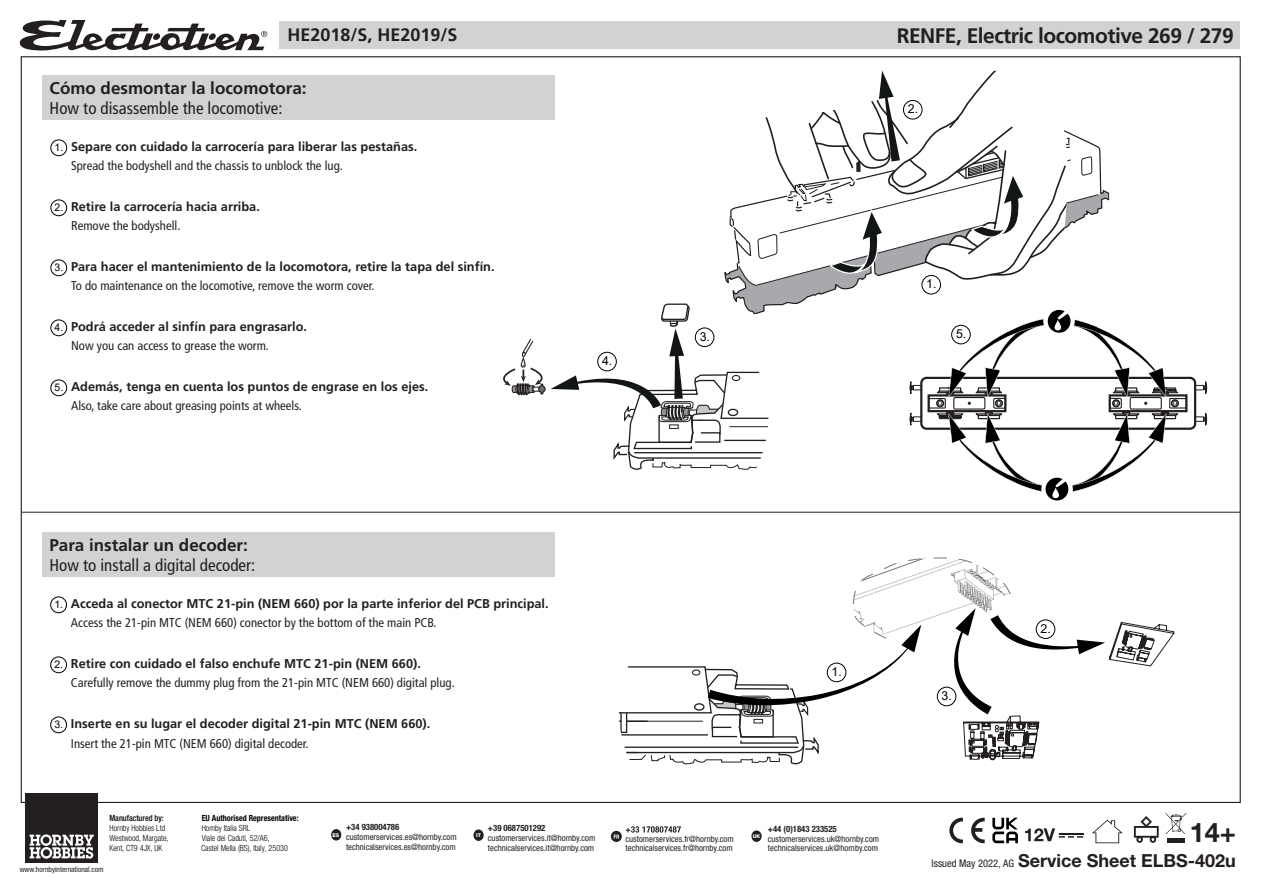
<style>
.page{position:relative;width:1263px;height:893px;background:#fff}
.page>*{position:absolute;margin:0;border:0;box-sizing:border-box;transform-origin:0 0}
.t1{font:700 27px "Helvetica Neue LT Std";color:#231f20}
.t2{font:700 21px "Frutiger LT Std";letter-spacing:-.025em;color:#231f20}
.t3{font:700 18px "Helvetica Neue LT Std";color:#231f20}
.t4{font:700 18px "Frutiger LT Std";color:#231f20}
.t5{font:condensed 16.95px "Frutiger LT Std";color:#231f20}
.t6{font:700 16.95px "Frutiger LT Std";color:#231f20}
.t7{font:700 12.75px/19.5px "Frutiger LT Std";color:#231f20}
.t8{font:condensed 12.75px "Frutiger LT Std";color:#231f20}
.t9{font:12.3px "Arial";color:#000202}
.t10{font:10.5px "Arial";color:#000202}
.t11{font:condensed 8.7px/9.9px "Helvetica Neue LT Std";color:#231f20}
.t12{font:700 condensed 8.7px "Helvetica Neue LT Std";color:#231f20}
.t13{font:300 condensed 8.55px/10.2px "Helvetica Neue LT Std";color:#000001;scale:.95 1}
.t14{font:700 condensed 8.55px "Helvetica Neue LT Std";color:#000001;scale:.95 1}
.t15{font:500 condensed 8.55px "Helvetica Neue LT Std";color:#000001;scale:.95 1}
.t16{font:condensed 7.5px "Helvetica Neue LT Std";color:#231f20}
.t17{font:800 5.1px "Helvetica Neue LT Std";color:#fff}
.s1{font-family:"Arial";font-weight:400;font-size:10.5px;color:#000202}
.s2{font-weight:400;font-stretch:condensed}
.s3{font-weight:400;font-stretch:condensed;font-size:10.5px}
</style>
<div class="page">
<svg style="left:497px;top:71px;width:710px;height:430px"></svg>
<div style="left:921px;top:275px;width:20px;height:19px;border:1px solid #000202;border-radius:50%"></div>
<div style="left:903px;top:100px;width:19px;height:19px;border:1px solid #000202;border-radius:50%"></div>
<div style="left:42px;top:75px;width:512px;height:44px;background:#d1d2d4"></div>
<div style="left:50px;top:140px;width:17px;height:16px;border:1px solid #000202;border-radius:50%"></div>
<div style="left:50px;top:200px;width:17px;height:16px;border:1px solid #000202;border-radius:50%"></div>
<div style="left:50px;top:260px;width:17px;height:16px;border:1px solid #000202;border-radius:50%"></div>
<div style="left:50px;top:320px;width:17px;height:16px;border:1px solid #000202;border-radius:50%"></div>
<div style="left:50px;top:380px;width:17px;height:16px;border:1px solid #000202;border-radius:50%"></div>
<svg style="left:619px;top:557px;width:555px;height:208px"></svg>
<div style="left:1036px;top:619px;width:19px;height:20px;border:1px solid #000202;border-radius:50%"></div>
<div style="left:937px;top:687px;width:19px;height:19px;border:1px solid #000202;border-radius:50%"></div>
<div style="left:42px;top:532px;width:512px;height:44px;background:#d1d2d4"></div>
<div style="left:50px;top:656px;width:17px;height:17px;border:1px solid #000202;border-radius:50%"></div>
<div style="left:50px;top:716px;width:17px;height:17px;border:1px solid #000202;border-radius:50%"></div>
<div style="left:50px;top:596px;width:17px;height:17px;border:1px solid #000202;border-radius:50%"></div>
<div style="left:827px;top:663px;width:19px;height:19px;border:1px solid #000202;border-radius:50%"></div>
<div style="left:26px;top:793px;width:72px;height:69px;background:#231f20"></div>
<svg style="left:30px;top:834px;width:64px;height:25px"></svg>
<div style="left:331px;top:829px;width:10px;height:11px;background:#231f20;border-radius:50%"></div>
<div style="left:473px;top:829px;width:11px;height:12px;background:#231f20;border-radius:50%"></div>
<div style="left:751px;top:830px;width:11px;height:12px;background:#231f20;border-radius:50%"></div>
<svg style="left:626px;top:826px;width:55px;height:7px"></svg>
<svg style="left:611px;top:831px;width:11px;height:11px"></svg>
<svg style="left:614px;top:835px;width:5px;height:4px"></svg>
<svg style="left:949px;top:818px;width:14px;height:25px"></svg>
<svg style="left:971px;top:818px;width:14px;height:25px"></svg>
<svg style="left:1025px;top:828px;width:58px;height:13px"></svg>
<svg style="left:1165px;top:813px;width:21px;height:21px"></svg>
<div style="left:1167px;top:838px;width:17px;height:5px;background:#231f20"></div>
<svg style="left:1134px;top:816px;width:25px;height:27px"></svg>
<svg style="left:1092px;top:820px;width:31px;height:23px"></svg>
<svg style="left:992px;top:818px;width:26px;height:25px"></svg>
<div style="left:279px;top:21px;width:961px;height:28px;background:#d1d2d4"></div>
<svg style="left:20px;top:20px;width:247px;height:30px"></svg>
<hr style="left:21px;top:512px;width:1219px;height:1px;background:#231f20">
<h3 class="t4" style="left:287px;top:25px;width:172px">HE2018/S, HE2019/S</h3>
<h2 class="t2" style="left:897px;top:23px;width:338px">RENFE, Electric locomotive 269 / 279</h2>
<h3 class="t6" style="left:50px;top:78px;width:259px">Cómo desmontar la locomotora:</h3>
<h3 class="t5" style="left:50px;top:98px;width:234px">How to disassemble the locomotive:</h3>
<p class="t10" style="left:55px;top:140px;width:10px">1.</p>
<p class="t7" style="left:71px;top:137px;width:348px">Separe con cuidado la carrocería para liberar las pestañas.</p>
<p class="t8" style="left:71px;top:159px;width:273px">Spread the bodyshell and the chassis to unblock the lug.</p>
<p class="t10" style="left:55px;top:200px;width:10px">2.</p>
<p class="t7" style="left:71px;top:197px;width:190px">Retire la carrocería hacia arriba.</p>
<p class="t8" style="left:71px;top:219px;width:111px">Remove the bodyshell.</p>
<p class="t7" style="left:71px;top:257px;width:425px;text-indent:-17px"><span class="s1">3.</span> Para hacer el mantenimiento de la locomotora, retire la tapa del sinfín.<br><span class="s2">To do maintenance on the locomotive, remove the worm cover.</span></p>
<p class="t7" style="left:71px;top:317px;width:238px;text-indent:-17px"><span class="s1">4.</span> Podrá acceder al sinfín para engrasarlo.<br><span class="s2">Now you can access to grease the worm.</span></p>
<p class="t7" style="left:71px;top:377px;width:359px;text-indent:-17px"><span class="s1">5.</span> Además, tenga en cuenta los puntos de engrase en los ejes.<br><span class="s2">Also, take care about greasing points at wheels.</span></p>
<h3 class="t6" style="left:49px;top:535px;width:200px">Para instalar un decoder:</h3>
<h3 class="t5" style="left:49px;top:555px;width:207px">How to install a digital decoder:</h3>
<p class="t7" style="left:71px;top:594px;width:479px;text-indent:-17px"><span class="s1">1.</span> Acceda al conector MTC 21-pin (NEM 660) por la parte inferior del PCB principal.<br><span class="s2">Access the 21-pin MTC (NEM 660) conector by the bottom of the main PCB.</span></p>
<p class="t10" style="left:54px;top:657px;width:10px">2.</p>
<p class="t7" style="left:71px;top:654px;width:351px">Retire con cuidado el falso enchufe MTC 21-pin (NEM 660).</p>
<p class="t8" style="left:71px;top:676px;width:385px">Carefully remove the dummy plug from the 21-pin MTC (NEM 660) digital plug.</p>
<p class="t10" style="left:54px;top:717px;width:10px">3.</p>
<p class="t7" style="left:71px;top:714px;width:361px">Inserte en su lugar el decoder digital 21-pin MTC (NEM 660).</p>
<p class="t8" style="left:71px;top:736px;width:239px">Insert the 21-pin MTC (NEM 660) digital decoder.</p>
<p class="t9" style="left:602px;top:352px;width:12px">4.</p>
<p class="t9" style="left:908px;top:101px;width:12px">2.</p>
<p class="t9" style="left:926px;top:276px;width:12px">1.</p>
<p class="t9" style="left:700px;top:328px;width:12px">3.</p>
<p class="t9" style="left:956px;top:325px;width:12px">5.</p>
<p class="t9" style="left:832px;top:663px;width:12px">1.</p>
<p class="t9" style="left:942px;top:687px;width:12px">3.</p>
<p class="t9" style="left:1040px;top:620px;width:12px">2.</p>
<p class="t15" style="left:109px;top:813px;width:59px">Manufactured by:</p>
<p class="t13" style="left:109px;top:823px;width:64px">Hornby Hobbies Ltd<br>Westwood, Margate,<br>Kent, CT9 4JX, UK</p>
<p class="t16" style="left:20px;top:864px;width:86px">www.hornbyinternational.com</p>
<p class="t14" style="left:202px;top:813px;width:103px">EU Authorised Representative:</p>
<p class="t13" style="left:202px;top:823px;width:73px">Hornby Italia SRL<br>Viale dei Caduti, 52/A6,</p>
<p class="t13" style="left:201px;top:842px;width:93px">Castel Mella (BS), Italy, 25030</p>
<p class="t12" style="left:346px;top:822px;width:55px">+34 938004786</p>
<p class="t11" style="left:346px;top:832px;width:112px">customerservices.es@hornby.com technicalservices.es@hornby.com</p>
<p class="t17" style="left:332px;top:832px;width:8px">ES</p>
<p class="t12" style="left:488px;top:823px;width:59px">+39 0687501292</p>
<p class="t11" style="left:488px;top:833px;width:109px">customerservices.it@hornby.com technicalservices.it@hornby.com</p>
<p class="t12" style="left:768px;top:823px;width:70px">+44 (0)1843 233525</p>
<p class="t11" style="left:768px;top:833px;width:113px">customerservices.uk@hornby.com technicalservices.uk@hornby.com</p>
<p class="t17" style="left:476px;top:832px;width:6px">IT</p>
<p class="t17" style="left:753px;top:833px;width:9px">UK</p>
<p class="t11" style="left:625px;top:833px;width:110px">customerservices.fr@hornby.com technicalservices.fr@hornby.com</p>
<h1 class="t1" style="left:1190px;top:815px;width:48px">14+</h1>
<h3 class="t3" style="left:932px;top:850px;width:306px"><span class="s3">Issued May 2022, AG</span> Service Sheet ELBS-402u</h3>
</div>
